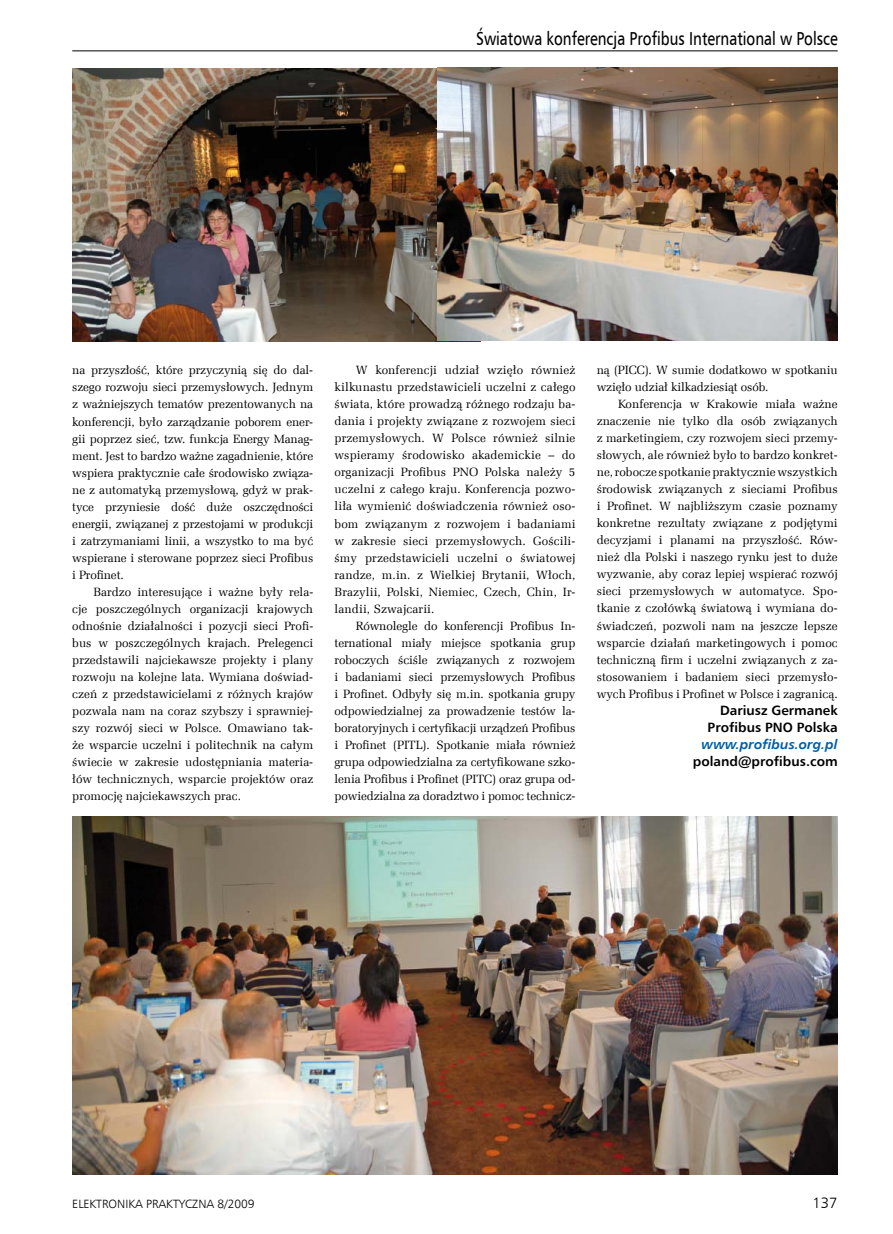
<style>
.page{position:relative;width:893px;height:1234px;background:#fff}
.page>*{position:absolute;margin:0;border:0;box-sizing:border-box;transform-origin:0 0}
.t1{font:18.75px "Humnst 777 EU";color:#000;scale:.8 1}
.t2{font:15px "Humnst 777 Lt EU";color:#000}
.t3{font:700 13.5px/17px "Humnst 777 EU";color:#000;text-align:right}
.t4{font:italic 700 13.5px "Humnst 777 EU";color:#005ea8}
.t5{font:12px/17px "Zapf Ellipt EU";letter-spacing:-.01em;color:#000;text-align:justify}
.t6{font:12px "Humnst 777 Lt EU";color:#000}
</style>
<div class="page">
<hr style="left:72px;top:51px;width:766px;height:1px;background:#000">
<img style="left:72px;top:69px;width:409px;height:272px">
<img style="left:438px;top:68px;width:400px;height:272px">
<img style="left:72px;top:816px;width:766px;height:358px">
<h1 class="t1" style="left:476px;top:27px;width:453px">Światowa konferencja Profibus International w Polsce</h1>
<p class="t5" style="left:72px;top:362px;width:242px">na przyszłość, które przyczynią się do dal&shy;szego rozwoju sieci przemysłowych. Jednym z ważniejszych tematów prezentowanych na konferencji, było zarządzanie poborem ener&shy;gii poprzez sieć, tzw. funkcja Energy Manag&shy;ment. Jest to bardzo ważne zagadnienie, które wspiera praktycznie całe środowisko związa&shy;ne z automatyką przemysłową, gdyż w prak&shy;tyce przyniesie dość duże oszczędności energii, związanej z przestojami w produkcji i zatrzymaniami linii, a wszystko to ma być wspierane i sterowane poprzez sieci Profibus i Profinet.</p>
<p class="t5" style="left:72px;top:583px;width:242px;text-indent:21px">Bardzo interesujące i ważne były rela&shy;cje poszczególnych organizacji krajowych odnośnie działalności i pozycji sieci Profi&shy;bus w poszczególnych krajach. Prelegenci przedstawili najciekawsze projekty i plany rozwoju na kolejne lata. Wymiana doświad&shy;czeń z przedstawicielami z różnych krajów pozwala nam na coraz szybszy i sprawniej&shy;szy rozwój sieci w Polsce. Omawiano tak&shy;że wsparcie uczelni i politechnik na całym świecie w zakresie udostępniania materia&shy;łów technicznych, wsparcie projektów oraz promocję najciekawszych prac.</p>
<p class="t5" style="left:334px;top:362px;width:242px;text-indent:21px">W konferencji udział wzięło również kilkunastu przedstawicieli uczelni z całego świata, które prowadzą różnego rodzaju ba&shy;dania i projekty związane z rozwojem sieci przemysłowych. W Polsce również silnie wspieramy środowisko akademickie – do organizacji Profibus PNO Polska należy 5 uczelni z całego kraju. Konferencja pozwo&shy;liła wymienić doświadczenia również oso&shy;bom związanym z rozwojem i badaniami w zakresie sieci przemysłowych. Gościli&shy;śmy przedstawicieli uczelni o światowej randze, m.in. z Wielkiej Brytanii, Włoch, Brazylii, Polski, Niemiec, Czech, Chin, Ir&shy;landii, Szwajcarii.</p>
<p class="t5" style="left:334px;top:617px;width:242px;text-indent:21px">Równolegle do konferencji Profibus In&shy;ternational miały miejsce spotkania grup roboczych ściśle związanych z rozwojem i badaniami sieci przemysłowych Profibus i Profinet. Odbyły się m.in. spotkania grupy odpowiedzialnej za prowadzenie testów la&shy;boratoryjnych i certyfikacji urządzeń Profibus i Profinet (PITL). Spotkanie miała również grupa odpowiedzialna za certyfikowane szko&shy;lenia Profibus i Profinet (PITC) oraz grupa od&shy;powiedzialna za doradztwo i pomoc technicz-</p>
<p class="t5" style="left:597px;top:362px;width:242px">ną (PICC). W sumie dodatkowo w spotkaniu wzięło udział kilkadziesiąt osób.</p>
<p class="t5" style="left:597px;top:396px;width:242px;text-indent:21px">Konferencja w Krakowie miała ważne znaczenie nie tylko dla osób związanych z marketingiem, czy rozwojem sieci przemy&shy;słowych, ale również było to bardzo konkret&shy;ne, robocze spotkanie praktycznie wszystkich środowisk związanych z sieciami Profibus i Profinet. W najbliższym czasie poznamy konkretne rezultaty związane z podjętymi decyzjami i planami na przyszłość. Rów&shy;nież dla Polski i naszego rynku jest to duże wyzwanie, aby coraz lepiej wspierać rozwój sieci przemysłowych w automatyce. Spo&shy;tkanie z czołówką światową i wymiana do&shy;świadczeń, pozwoli nam na jeszcze lepsze wsparcie działań marketingowych i pomoc techniczną firm i uczelni związanych z za&shy;stosowaniem i badaniem sieci przemysło&shy;wych Profibus i Profinet w Polsce i zagranicą.</p>
<p class="t3" style="left:708px;top:701px;width:132px">Dariusz Germanek<br>Profibus PNO Polska</p>
<p class="t4" style="left:702px;top:735px;width:138px">www.profibus.org.pl</p>
<p class="t3" style="left:693px;top:752px;width:146px">poland@profibus.com</p>
<p class="t6" style="left:72px;top:1196px;width:184px">ELEKTRONIKA PRAKTYCZNA 8/2009</p>
<p class="t2" style="left:812px;top:1193px;width:27px">137</p>
</div>
